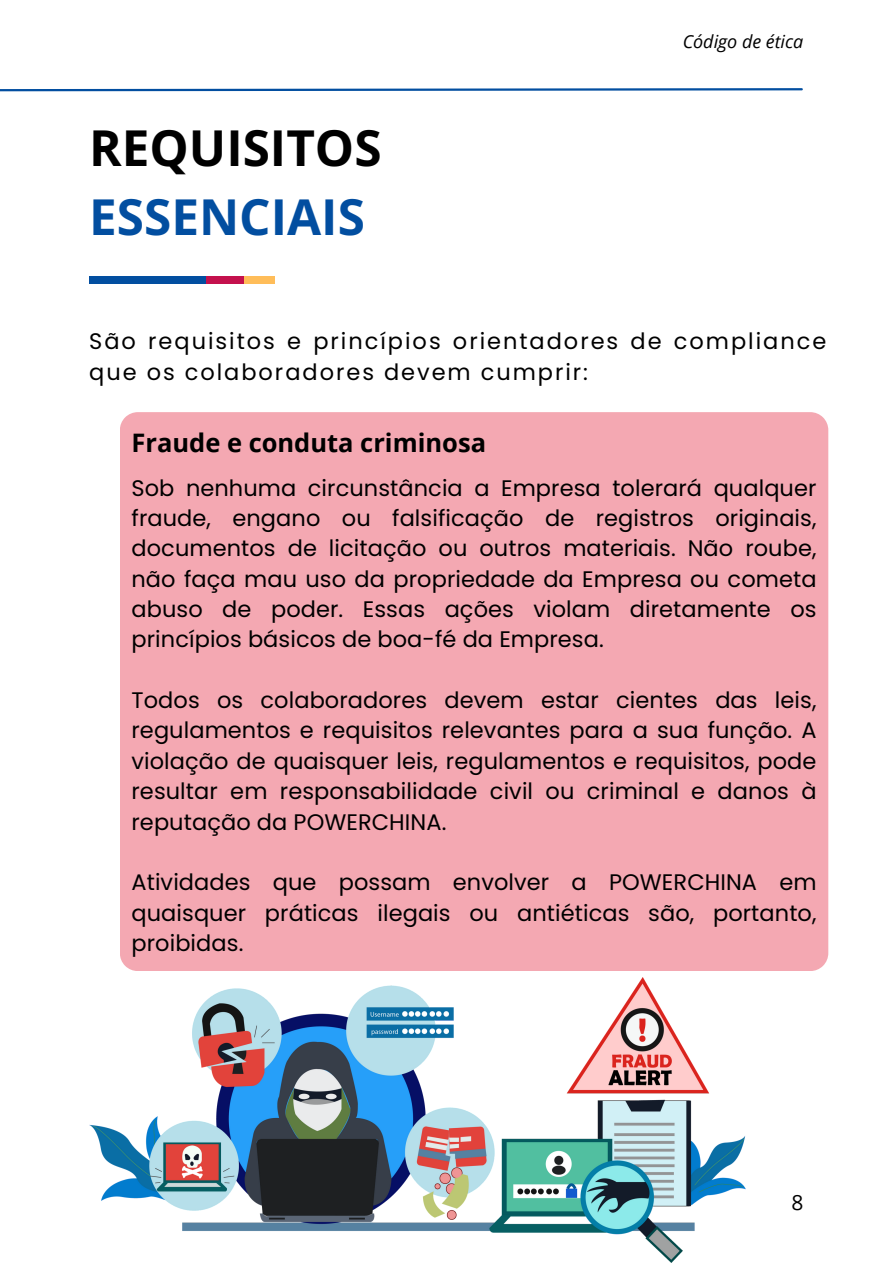
<style>
.page{position:relative;width:893px;height:1264px;background:#fff}
.page>*{position:absolute;margin:0;border:0;box-sizing:border-box;transform-origin:0 0}
.t1{font:700 49.5px "Open Sans";color:#000}
.t2{font:700 49.5px "Open Sans";color:#024ea0}
.t3{font:700 25.5px "Open Sans";color:#000}
.t4{font:22.5px/30.3px "Poppins";letter-spacing:.005em;color:#000;text-align:justify}
.t5{font:22.5px/30.3px "Poppins";letter-spacing:.09em;color:#000}
.t6{font:21px "Open Sans";color:#000}
.t7{font:italic 18px "Open Sans";color:#000}
</style>
<div class="page">
<div style="left:120px;top:412px;width:708px;height:559px;background:#f4a8b2"></div>
<img style="left:89px;top:977px;width:656px;height:285px">
<div style="left:206px;top:276px;width:38px;height:8px;background:#c4114d"></div>
<div style="left:244px;top:276px;width:30px;height:8px;background:#ffbd59"></div>
<div style="left:89px;top:276px;width:117px;height:8px;background:#024ea0"></div>
<svg style="left:0;top:88px;width:803px;height:4px"></svg>
<p class="t1" style="left:89px;top:113px;width:294px">REQUISITOS</p>
<p class="t2" style="left:89px;top:182px;width:277px">ESSENCIAIS</p>
<p class="t7" style="left:682px;top:29px;width:122px">Código de ética</p>
<p class="t5" style="left:89px;top:326px;width:738px">São requisitos e princípios orientadores de compliance que os colaboradores devem cumprir:</p>
<p class="t3" style="left:131px;top:424px;width:356px">Fraude e conduta criminosa</p>
<p class="t4" style="left:131px;top:472px;width:686px">Sob nenhuma circunstância a Empresa tolerará qualquer fraude, engano ou falsificação de registros originais, documentos de licitação ou outros materiais. Não roube, não faça mau uso da propriedade da Empresa ou cometa abuso de poder. Essas ações violam diretamente os princípios básicos de boa-fé da Empresa.</p>
<p class="t4" style="left:131px;top:685px;width:686px">Todos os colaboradores devem estar cientes das leis, regulamentos e requisitos relevantes para a sua função. A violação de quaisquer leis, regulamentos e requisitos, pode resultar em responsabilidade civil ou criminal e danos à reputação da POWERCHINA.</p>
<p class="t4" style="left:131px;top:867px;width:686px">Atividades que possam envolver a POWERCHINA em quaisquer práticas ilegais ou antiéticas são, portanto, proibidas.</p>
<p class="t6" style="left:791px;top:1187px;width:13px">8</p>
</div>
